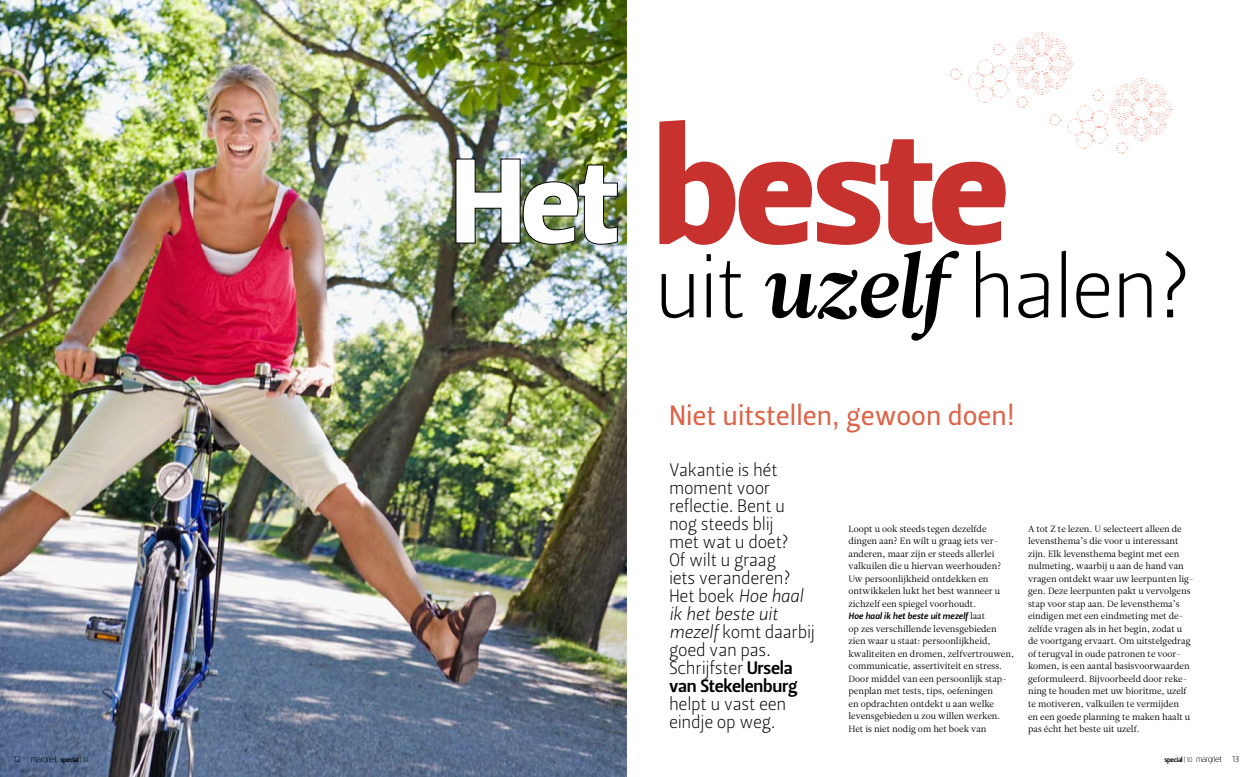
<style>
.page{position:relative;width:1253px;height:777px;background:#fff}
.page>*{position:absolute;margin:0;border:0;box-sizing:border-box;transform-origin:0 0}
.t1{font:160px "Leitura Sans Grot 4";letter-spacing:-.025em;color:#c7322f}
.t2{font:86.5px "Leitura Sans Grot 1";letter-spacing:-.03em;color:#000}
.t3{font:28px "Leitura Sans Grot 2";color:#dc6448}
.t4{font:18px/18px "Leitura Sans Grot 1";letter-spacing:-.015em;color:#000}
.t5{font:18px "Leitura Sans Grot 3";letter-spacing:-.015em;color:#000}
.t6{font:18px "Leitura Sans Italic 1";letter-spacing:-.015em;color:#000}
.t7{font:9px/12.5px "Leitura News Roman 1";color:#000}
.t8{font:9px "Leitura Sans Italic 3";color:#000}
.t9{font:9px "Leitura Sans Grot 1";color:#000}
.t10{font:7px "Leitura Sans Grot 3";letter-spacing:-.06em;color:#000}
.s1{font-family:"Leitura News Italic 3"}
.s2{font-family:"Leitura Sans Italic 1"}
.s3{font-family:"Leitura Sans Grot 3"}
.s4{font-family:"Leitura News Roman 1"}
.s5{font-family:"Leitura Sans Grot 1"}
</style>
<div class="page">
<svg style="left:950px;top:32px;width:222px;height:122px"></svg>
<img style="left:0;top:0;width:627px;height:777px">
<img style="left:455px;top:158px;width:163px;height:87px">
<svg style="left:32px;top:756px;width:25px;height:8px"></svg>
<svg style="left:1197px;top:756px;width:25px;height:8px"></svg>
<h1 class="t1" style="left:654px;top:80px;width:357px">beste</h1>
<h2 class="t2" style="left:654px;top:229px;width:542px">uit <span class="s1">uzelf</span> halen?</h2>
<h3 class="t3" style="left:669px;top:396px;width:347px">Niet uitstellen, gewoon doen!</h3>
<h3 class="t4" style="left:669px;top:460px;width:136px">Vakantie is hét moment voor reflectie. Bent u nog steeds blij met wat u doet?<br>Of wilt u graag iets veranderen?<br>Het boek <span class="s2">Hoe haal</span></h3>
<h3 class="t6" style="left:669px;top:601px;width:110px">ik het beste uit</h3>
<h3 class="t4" style="left:669px;top:622px;width:147px"><span class="s2">mezelf</span> komt daarbij goed van pas.<br>Schrijfster <span class="s3">Ursela</span></h3>
<h3 class="t5" style="left:669px;top:673px;width:130px">van Stekelenburg</h3>
<h3 class="t4" style="left:669px;top:694px;width:119px">helpt u vast een eindje op weg.</h3>
<p class="t7" style="left:849px;top:522px;width:154px">Loopt u ook steeds tegen dezelfde dingen aan? En wilt u graag iets ver&shy;anderen, maar zijn er steeds allerlei valkuilen die u hiervan weerhouden?<br>Uw persoonlijkheid ontdekken en ontwikkelen lukt het best wanneer u zichzelf een spiegel voorhoudt.</p>
<p class="t8" style="left:849px;top:610px;width:138px">Hoe haal ik het beste uit mezelf <span class="s4">laat</span></p>
<p class="t7" style="left:849px;top:622px;width:167px">op zes verschillende levensgebieden zien waar u staat: persoonlijkheid, kwaliteiten en dromen, zelfvertrouwen, communicatie, assertiviteit en stress.<br>Door middel van een persoonlijk stap&shy;penplan met tests, tips, oefeningen<br>en opdrachten ontdekt u aan welke levensgebieden u zou willen werken.<br>Het is niet nodig om het boek van</p>
<p class="t7" style="left:1028px;top:522px;width:167px">A tot Z te lezen. U selecteert alleen de levensthema’s die voor u interessant zijn. Elk levensthema begint met een nulmeting, waarbij u aan de hand van vragen ontdekt waar uw leerpunten lig&shy;gen. Deze leerpunten pakt u vervolgens stap voor stap aan. De levensthema’s eindigen met een eindmeting met de&shy;zelfde vragen als in het begin, zodat u de voortgang ervaart. Om uitstelgedrag of terugval in oude patronen te voor&shy;komen, is een aantal basisvoorwaarden geformuleerd. Bijvoorbeeld door reke&shy;ning te houden met uw bioritme, uzelf te motiveren, valkuilen te vermijden<br>en een goede planning te maken haalt u pas écht het beste uit uzelf.</p>
<p class="t9" style="left:13px;top:753px;width:9px">12</p>
<p class="t10" style="left:61px;top:755px;width:30px">special <span class="s5">| 10</span></p>
<p class="t10" style="left:1165px;top:755px;width:30px">special <span class="s5">| 10</span></p>
<p class="t9" style="left:1232px;top:753px;width:9px">13</p>
</div>
